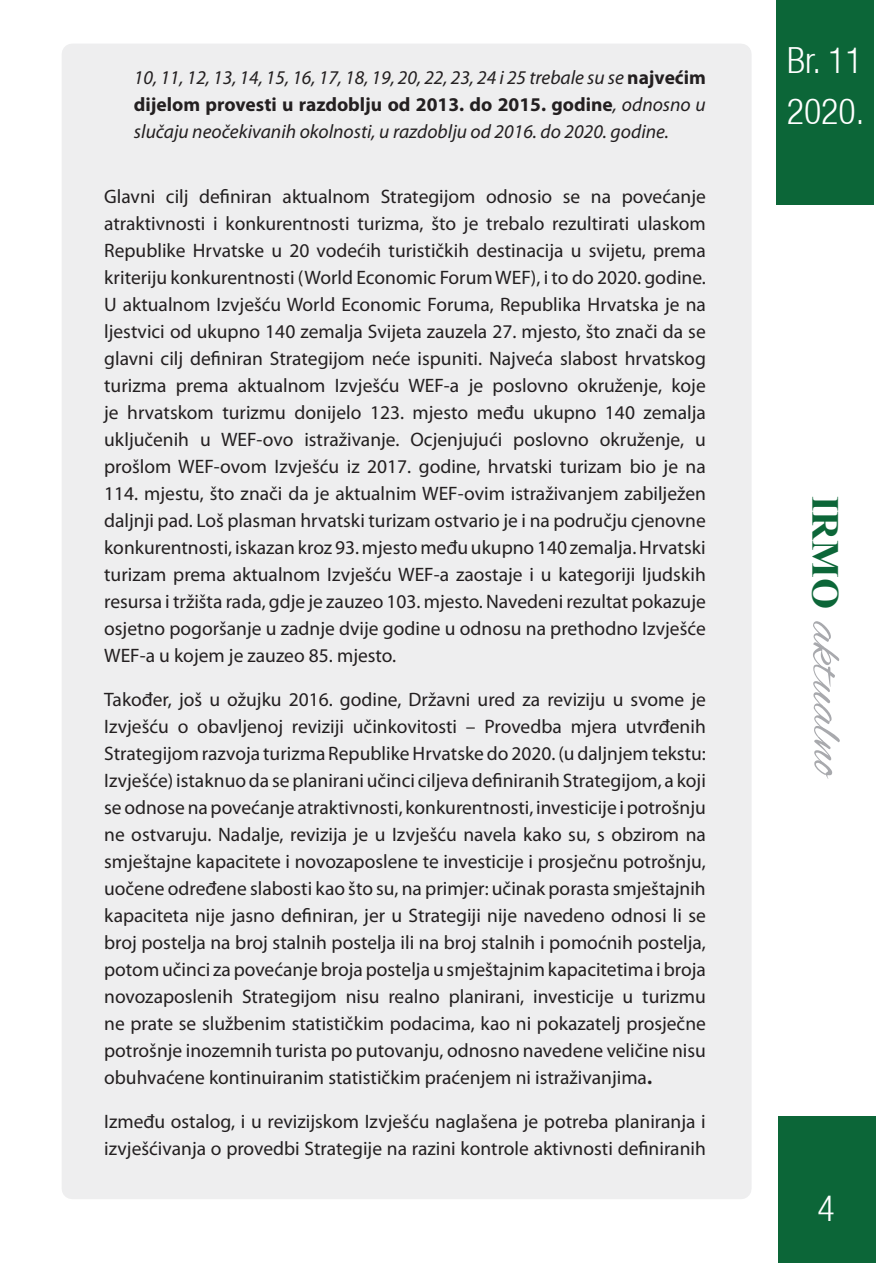
<style>
.page{position:relative;width:893px;height:1263px;background:#fff}
.page>*{position:absolute;margin:0;border:0;box-sizing:border-box;transform-origin:0 0}
.t1{font:51.3px "Alex Brush";color:#a8a9ad;scale:1.05 1}
.t2{font:300 condensed 36px/51px "Helvetica Neue LT";color:#fff}
.Tekst{font:19.5px/27px "Myriad Pro";color:#231f20;text-align:justify}
.t3{font:italic 19.5px/27px "Myriad Pro";color:#231f20;text-align:justify}
.s1{font-weight:700;font-style:normal}
.s2{font-weight:700}
.s3{font-family:"Times New Roman";font-weight:700;font-size:38.1px;color:#0c6638}
</style>
<div class="page">
<div style="left:778px;top:1116px;width:98px;height:147px;background:#0c6638"></div>
<div style="left:776px;top:0;width:98px;height:204px;background:#0c6638"></div>
<div style="left:62px;top:44px;width:690px;height:1155px;background:#eeeeef"></div>
<p class="t3" style="left:134px;top:63px;width:573px">10, 11, 12, 13, 14, 15, 16, 17, 18, 19, 20, 22, 23, 24 i 25 trebale su se <span class="s1">najvećim dijelom provesti u razdoblju od 2013. do 2015. godine</span>, odnosno u slučaju neočekivanih okolnosti, u razdoblju od 2016. do 2020. godine.</p>
<p class="Tekst" style="left:104px;top:183px;width:603px">Glavni cilj definiran aktualnom Strategijom odnosio se na povećanje atraktivnosti i konkurentnosti turizma, što je trebalo rezultirati ulaskom Republike Hrvatske u 20 vodećih turističkih destinacija u svijetu, prema kriteriju konkurentnosti (World Economic Forum WEF), i to do 2020. godine.<br>U aktualnom Izvješću World Economic Foruma, Republika Hrvatska je na ljestvici od ukupno 140 zemalja Svijeta zauzela 27. mjesto, što znači da se glavni cilj definiran Strategijom neće ispuniti. Najveća slabost hrvatskog turizma prema aktualnom Izvješću WEF-a je poslovno okruženje, koje je hrvatskom turizmu donijelo 123. mjesto među ukupno 140 zemalja uključenih u WEF-ovo istraživanje. Ocjenjujući poslovno okruženje, u prošlom WEF-ovom Izvješću iz 2017. godine, hrvatski turizam bio je na 114. mjestu, što znači da je aktualnim WEF-ovim istraživanjem zabilježen daljnji pad. Loš plasman hrvatski turizam ostvario je i na području cjenovne konkurentnosti, iskazan kroz 93. mjesto među ukupno 140 zemalja. Hrvatski turizam prema aktualnom Izvješću WEF-a zaostaje i u kategoriji ljudskih resursa i tržišta rada, gdje je zauzeo 103. mjesto. Navedeni rezultat pokazuje osjetno pogoršanje u zadnje dvije godine u odnosu na prethodno Izvješće WEF-a u kojem je zauzeo 85. mjesto.</p>
<p class="Tekst" style="left:104px;top:686px;width:603px">Također, još u ožujku 2016. godine, Državni ured za reviziju u svome je Izvješću o obavljenoj reviziji učinkovitosti – Provedba mjera utvrđenih Strategijom razvoja turizma Republike Hrvatske do 2020. (u daljnjem tekstu:<br>Izvješće) istaknuo da se planirani učinci ciljeva definiranih Strategijom, a koji se odnose na povećanje atraktivnosti, konkurentnosti, investicije i potrošnju ne ostvaruju. Nadalje, revizija je u Izvješću navela kako su, s obzirom na smještajne kapacitete i novozaposlene te investicije i prosječnu potrošnju, uočene određene slabosti kao što su, na primjer: učinak porasta smještajnih kapaciteta nije jasno definiran, jer u Strategiji nije navedeno odnosi li se broj postelja na broj stalnih postelja ili na broj stalnih i pomoćnih postelja, potom učinci za povećanje broja postelja u smještajnim kapacitetima i broja novozaposlenih Strategijom nisu realno planirani, investicije u turizmu ne prate se službenim statističkim podacima, kao ni pokazatelj prosječne potrošnje inozemnih turista po putovanju, odnosno navedene veličine nisu obuhvaćene kontinuiranim statističkim praćenjem ni istraživanjima<span class="s2">.</span></p>
<p class="Tekst" style="left:104px;top:1108px;width:603px">Između ostalog, i u revizijskom Izvješću naglašena je potreba planiranja i izvješćivanja o provedbi Strategije na razini kontrole aktivnosti definiranih</p>
<h2 class="t2" style="left:787px;top:34px;width:79px">Br. 11<br>2020.</h2>
<h1 class="t1" style="left:856px;top:496px;width:272px;rotate:90deg"><span class="s3">IRMO</span> aktualno</h1>
<h2 class="t2" style="left:817px;top:1182px;width:19px">4</h2>
</div>
